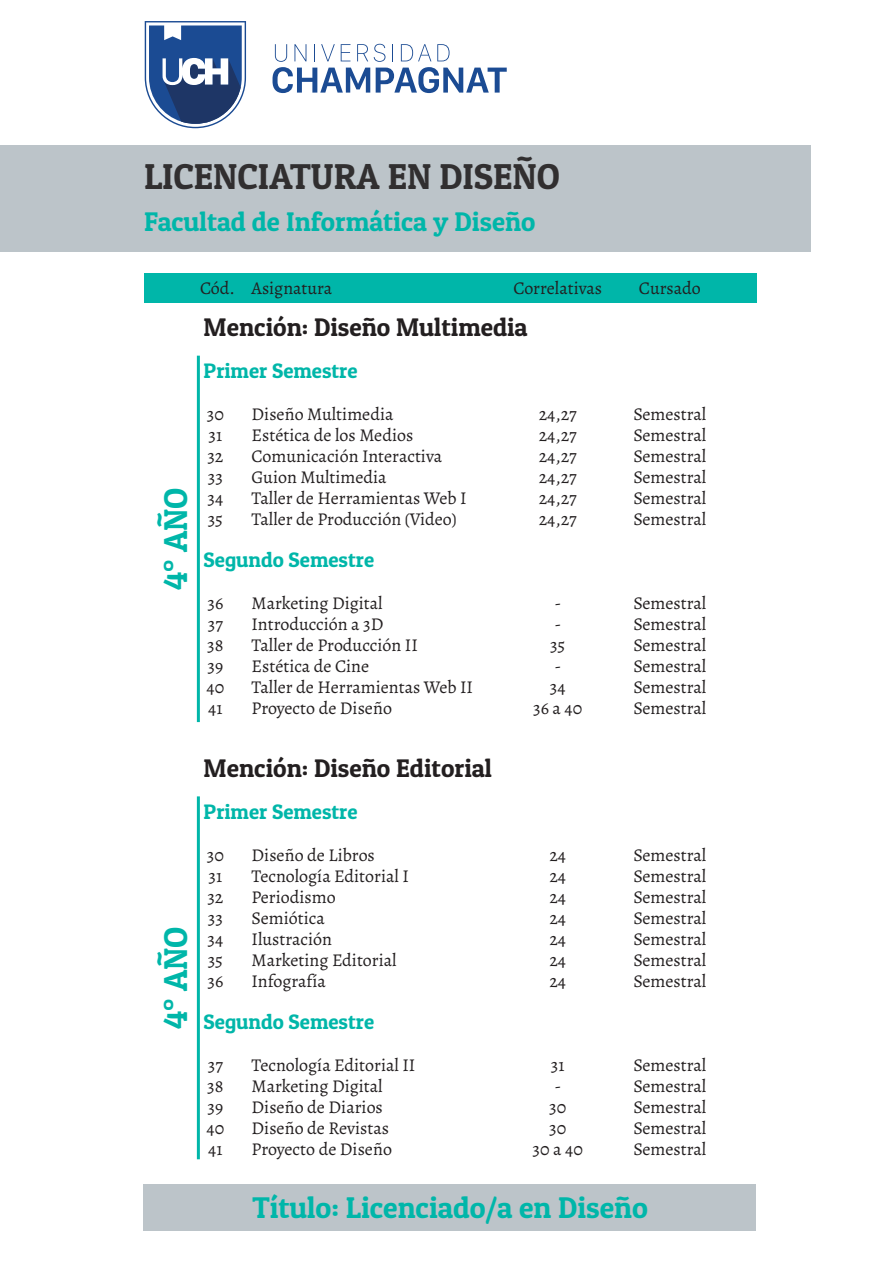
<style>
.page{position:relative;width:893px;height:1263px;background:#fff}
.page>*{position:absolute;margin:0;border:0;box-sizing:border-box;transform-origin:0 0}
.t1{font:36px "Patua One";color:#312f30}
.t2{font:33px "Patua One";letter-spacing:-.005em;color:#00b6a9}
.t3{font:30px "Patua One";color:#00b6a9}
.t4{font:27px "Patua One";color:#00b6a9}
.t5{font:25.5px "Patua One";color:#231f20}
.t6{font:21px "Patua One";color:#00b6a9}
.t7{font:18px/21px "Alegreya";color:#231f20;text-align:justify}
</style>
<div class="page">
<div style="left:0;top:145px;width:810px;height:107px;background:#bcc4c9"></div>
<hr style="left:197px;top:356px;width:3px;height:366px;background:#00b6a9">
<div style="left:143px;top:1185px;width:613px;height:46px;background:#bcc4c9"></div>
<hr style="left:197px;top:796px;width:3px;height:363px;background:#00b6a9">
<div style="left:144px;top:273px;width:612px;height:29px;background:#00b6a9"></div>
<svg style="left:145px;top:21px;width:362px;height:107px"></svg>
<h1 class="t1" style="left:144px;top:154px;width:418px">LICENCIATURA EN DISEÑO</h1>
<h3 class="t4" style="left:144px;top:205px;width:393px">Facultad de Informática y Diseño</h3>
<p class="t7" style="left:200px;top:277px;width:134px">Cód. Asignatura</p>
<p class="t7" style="left:513px;top:277px;width:90px">Correlativas</p>
<p class="t7" style="left:639px;top:277px;width:64px">Cursado</p>
<h3 class="t5" style="left:204px;top:311px;width:326px">Mención: Diseño Multimedia</h3>
<h2 class="t2" style="left:155px;top:590px;width:104px;rotate:-90deg">4° AÑO</h2>
<h2 class="t2" style="left:155px;top:1029px;width:104px;rotate:-90deg">4° AÑO</h2>
<p class="t6" style="left:204px;top:358px;width:155px">Primer Semestre</p>
<p class="t7" style="left:207px;top:403px;width:19px">30<br>31<br>32<br>33<br>34<br>35</p>
<p class="t7" style="left:252px;top:404px;width:216px;text-align:left">Diseño Multimedia<br>Estética de los Medios<br>Comunicación Interactiva<br>Guion Multimedia<br>Taller de Herramientas Web I<br>Taller de Producción (Video)</p>
<p class="t6" style="left:204px;top:547px;width:172px">Segundo Semestre</p>
<p class="t7" style="left:207px;top:593px;width:19px">36<br>37<br>38<br>39<br>40<br>41</p>
<p class="t7" style="left:252px;top:593px;width:223px;text-align:left">Marketing Digital<br>Introducción a 3D<br>Taller de Producción II<br>Estética de Cine<br>Taller de Herramientas Web II<br>Proyecto de Diseño</p>
<h3 class="t5" style="left:204px;top:752px;width:290px">Mención: Diseño Editorial</h3>
<p class="t6" style="left:204px;top:799px;width:155px">Primer Semestre</p>
<p class="t7" style="left:207px;top:844px;width:19px">30<br>31<br>32<br>33<br>34<br>35<br>36</p>
<p class="t7" style="left:252px;top:845px;width:159px;text-align:left">Diseño de Libros<br>Tecnología Editorial I<br>Periodismo<br>Semiótica<br>Ilustración<br>Marketing Editorial<br>Infografía</p>
<p class="t6" style="left:204px;top:1009px;width:172px">Segundo Semestre</p>
<p class="t7" style="left:539px;top:403px;width:40px">24,27<br>24,27<br>24,27<br>24,27<br>24,27<br>24,27</p>
<p class="t7" style="left:533px;top:593px;width:51px;text-align:center">-<br>-<br>35<br>-<br>34<br>36 a 40</p>
<p class="t7" style="left:549px;top:844px;width:18px">24<br>24<br>24<br>24<br>24<br>24<br>24</p>
<p class="t7" style="left:633px;top:404px;width:74px">Semestral Semestral Semestral Semestral Semestral Semestral</p>
<p class="t7" style="left:633px;top:593px;width:74px">Semestral Semestral Semestral Semestral Semestral Semestral</p>
<p class="t7" style="left:633px;top:845px;width:74px">Semestral Semestral Semestral Semestral Semestral Semestral Semestral</p>
<p class="t7" style="left:207px;top:1055px;width:19px">37<br>38<br>39<br>40<br>41</p>
<p class="t7" style="left:252px;top:1055px;width:165px;text-align:left">Tecnología Editorial II<br>Marketing Digital<br>Diseño de Diarios<br>Diseño de Revistas<br>Proyecto de Diseño</p>
<p class="t7" style="left:633px;top:1055px;width:74px">Semestral Semestral Semestral Semestral Semestral</p>
<h3 class="t3" style="left:252px;top:1189px;width:397px">Título: Licenciado/a en Diseño</h3>
<p class="t7" style="left:533px;top:1055px;width:52px;text-align:center">31<br>-<br>30<br>30<br>30 a 40</p>
</div>
